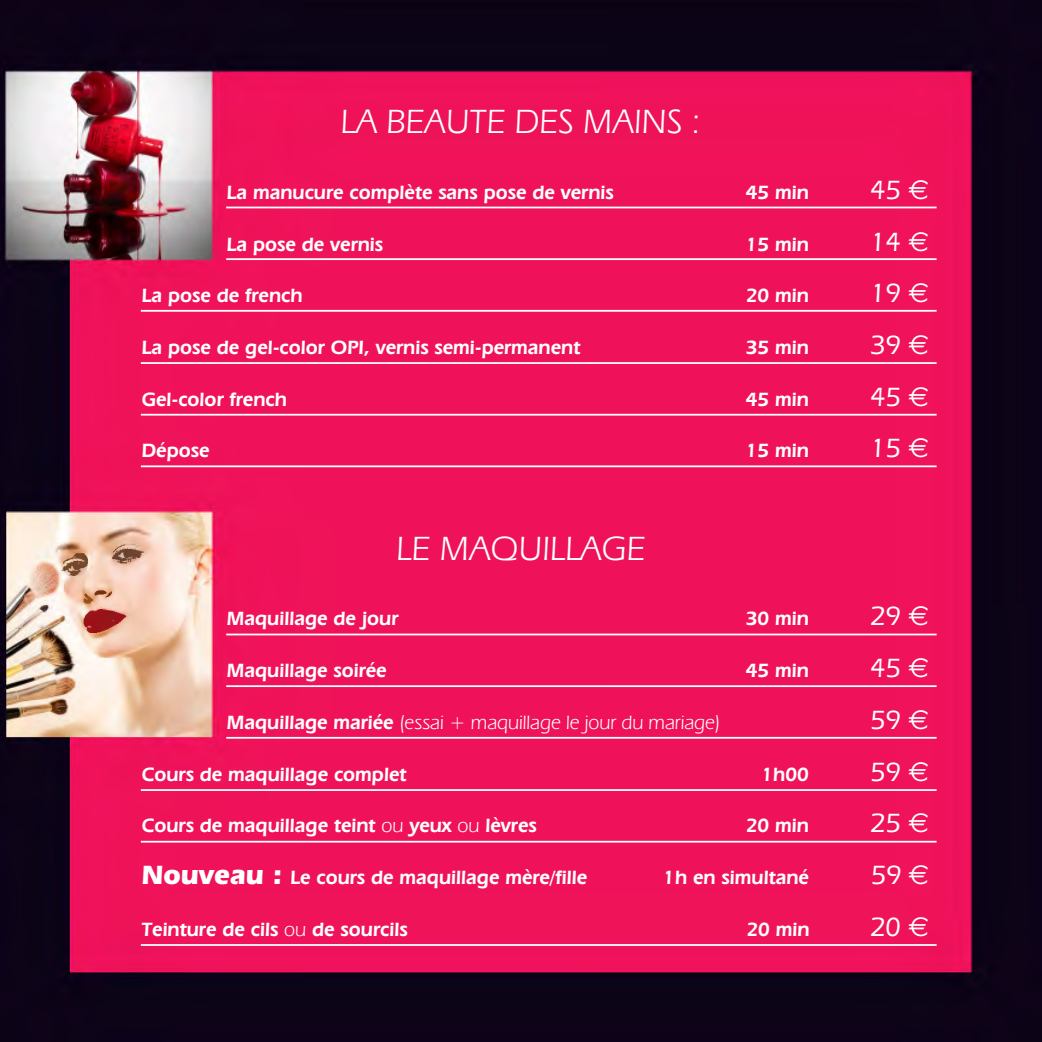
<style>
.page{position:relative;width:1042px;height:1042px;background:#fff}
.page>*{position:absolute;margin:0;border:0;box-sizing:border-box;transform-origin:0 0}
.SOUS_TITRE_tabulatio{font:35px "Eras IT Cby BT";color:#fff}
.TEXTE{font:500 27.5px "Eras IT Cby BT";color:#fff}
.TEXTE-2{font:600 20px "Eras IT Cby BT";color:#fff}
.TEXTE-3{font:20px "Eras IT Cby BT";color:#fff}
.s1{font-family:"Euro Sans";font-weight:400}
.s2{font-weight:600}
.s3{font-weight:400}
.s4{font-weight:700;font-size:27.5px}
</style>
<div class="page">
<img style="left:0;top:0;width:1042px;height:1041px">
<p class="SOUS_TITRE_tabulatio" style="left:341px;top:101px;width:362px">LA BEAUTE DES MAINS :</p>
<p class="TEXTE-2" style="left:227px;top:180px;width:388px">La manucure complète sans pose de vernis</p>
<p class="TEXTE-2" style="left:746px;top:180px;width:65px">45 min</p>
<p class="TEXTE" style="left:870px;top:173px;width:60px">45 <span class="s1">E</span></p>
<p class="TEXTE-2" style="left:227px;top:232px;width:158px">La pose de vernis</p>
<p class="TEXTE-2" style="left:746px;top:232px;width:65px">15 min</p>
<p class="TEXTE" style="left:870px;top:225px;width:60px">14 <span class="s1">E</span></p>
<p class="TEXTE-2" style="left:142px;top:283px;width:162px">La pose de french</p>
<p class="TEXTE-2" style="left:746px;top:283px;width:65px">20 min</p>
<p class="TEXTE" style="left:870px;top:277px;width:60px">19 <span class="s1">E</span></p>
<p class="TEXTE-2" style="left:142px;top:335px;width:440px">La pose de gel-color OPI, vernis semi-permanent</p>
<p class="TEXTE-2" style="left:746px;top:335px;width:65px">35 min</p>
<p class="TEXTE" style="left:870px;top:328px;width:60px">39 <span class="s1">E</span></p>
<p class="TEXTE-2" style="left:142px;top:387px;width:147px">Gel-color french</p>
<p class="TEXTE-2" style="left:746px;top:387px;width:65px">45 min</p>
<p class="TEXTE" style="left:870px;top:380px;width:60px">45 <span class="s1">E</span></p>
<p class="TEXTE-2" style="left:142px;top:438px;width:69px">Dépose</p>
<p class="TEXTE-2" style="left:746px;top:438px;width:65px">15 min</p>
<p class="TEXTE" style="left:870px;top:432px;width:60px">15 <span class="s1">E</span></p>
<p class="SOUS_TITRE_tabulatio" style="left:396px;top:527px;width:250px">LE MAQUILLAGE</p>
<p class="TEXTE-2" style="left:227px;top:606px;width:173px">Maquillage de jour</p>
<p class="TEXTE-2" style="left:746px;top:606px;width:65px">30 min</p>
<p class="TEXTE" style="left:870px;top:600px;width:60px">29 <span class="s1">E</span></p>
<p class="TEXTE-2" style="left:227px;top:658px;width:161px">Maquillage soirée</p>
<p class="TEXTE-2" style="left:746px;top:658px;width:65px">45 min</p>
<p class="TEXTE" style="left:870px;top:651px;width:60px">45 <span class="s1">E</span></p>
<p class="TEXTE-3" style="left:227px;top:710px;width:494px"><span class="s2">Maquillage mariée</span> (essai + maquillage le jour du mariage)</p>
<p class="TEXTE" style="left:870px;top:703px;width:60px">59 <span class="s1">E</span></p>
<p class="TEXTE-2" style="left:142px;top:761px;width:266px">Cours de maquillage complet</p>
<p class="TEXTE-2" style="left:761px;top:761px;width:49px">1h00</p>
<p class="TEXTE" style="left:870px;top:755px;width:60px">59 <span class="s1">E</span></p>
<p class="TEXTE-2" style="left:142px;top:813px;width:396px">Cours de maquillage teint <span class="s3">ou</span> yeux <span class="s3">ou</span> lèvres</p>
<p class="TEXTE-2" style="left:746px;top:813px;width:65px">20 min</p>
<p class="TEXTE" style="left:870px;top:806px;width:60px">25 <span class="s1">E</span></p>
<p class="TEXTE-2" style="left:142px;top:865px;width:447px"><span class="s4">Nouveau :</span> Le cours de maquillage mère/fille</p>
<p class="TEXTE-2" style="left:663px;top:865px;width:147px">1h en simultané</p>
<p class="TEXTE" style="left:871px;top:858px;width:59px">59 <span class="s1">E</span></p>
<p class="TEXTE-2" style="left:142px;top:917px;width:267px">Teinture de cils <span class="s3">ou</span> de sourcils</p>
<p class="TEXTE-2" style="left:746px;top:917px;width:65px">20 min</p>
<p class="TEXTE" style="left:870px;top:910px;width:60px">20 <span class="s1">E</span></p>
</div>
